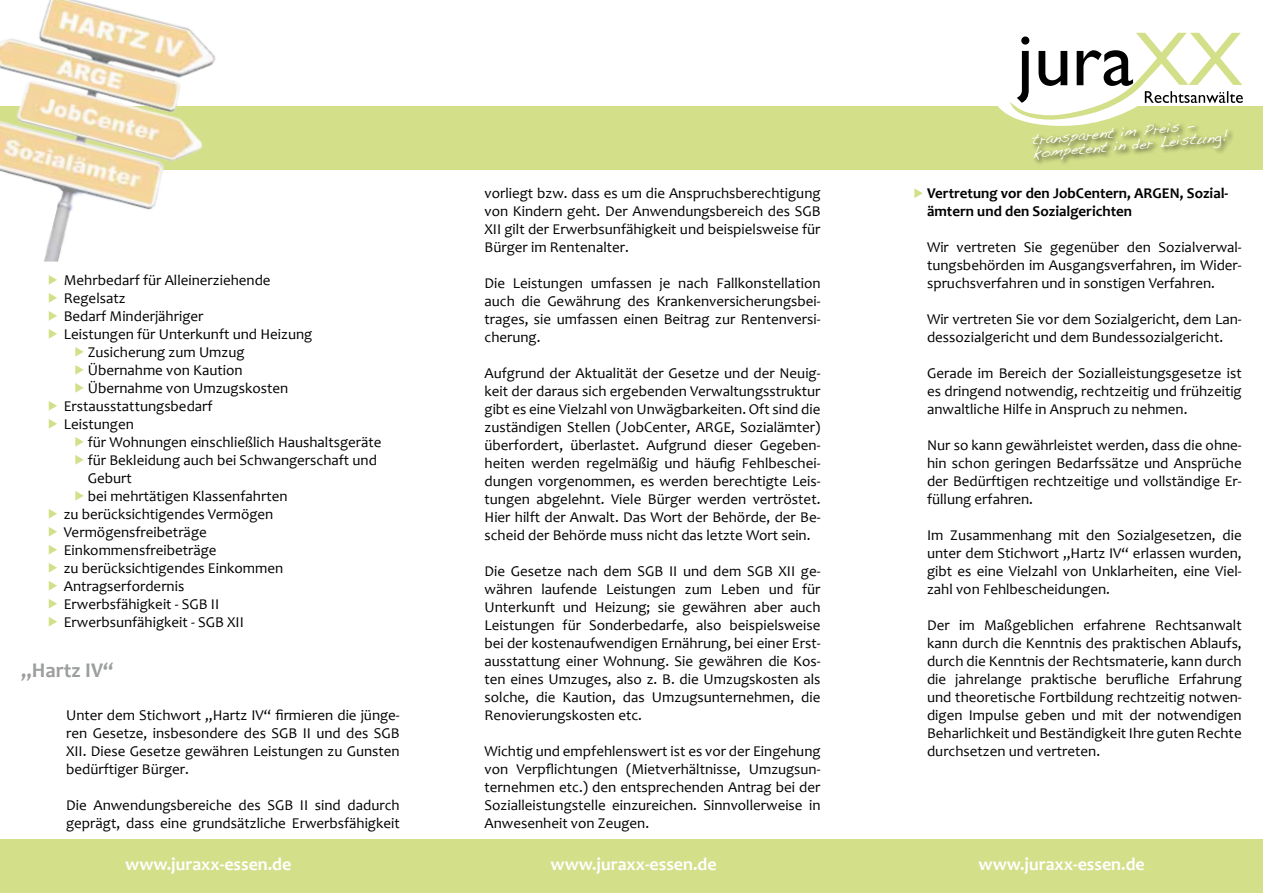
<style>
.page{position:relative;width:1263px;height:893px;background:#fff}
.page>*{position:absolute;margin:0;border:0;box-sizing:border-box;transform-origin:0 0}
.t1{font:700 21px "Candara";color:#9c9e9f}
.t2{font:700 18px "Candara";color:#fff}
.t3{font:15px/18px "Candara";color:#000;text-align:justify}
.t4{font:700 15px/18px "Candara";color:#000}
.t5{font:15px/13.5px "Handwriting Dakota";color:#fff}
</style>
<div class="page">
<div style="left:0;top:840px;width:1263px;height:53px;background:#d3df89"></div>
<svg style="left:914px;top:188px;width:9px;height:10px"></svg>
<div style="left:0;top:106px;width:1263px;height:64px;background:#d3df89"></div>
<svg style="left:998px;top:32px;width:245px;height:91px"></svg>
<img style="left:0;top:0;width:216px;height:262px">
<svg style="left:49px;top:275px;width:8px;height:10px"></svg>
<svg style="left:49px;top:293px;width:8px;height:10px"></svg>
<svg style="left:49px;top:311px;width:8px;height:10px"></svg>
<svg style="left:49px;top:329px;width:8px;height:10px"></svg>
<svg style="left:75px;top:347px;width:9px;height:10px"></svg>
<svg style="left:75px;top:365px;width:9px;height:10px"></svg>
<svg style="left:75px;top:383px;width:9px;height:10px"></svg>
<svg style="left:49px;top:401px;width:8px;height:10px"></svg>
<svg style="left:49px;top:419px;width:8px;height:10px"></svg>
<svg style="left:75px;top:437px;width:9px;height:10px"></svg>
<svg style="left:75px;top:455px;width:9px;height:10px"></svg>
<svg style="left:75px;top:491px;width:9px;height:10px"></svg>
<svg style="left:49px;top:509px;width:8px;height:10px"></svg>
<svg style="left:49px;top:527px;width:8px;height:10px"></svg>
<svg style="left:49px;top:545px;width:8px;height:10px"></svg>
<svg style="left:49px;top:563px;width:8px;height:10px"></svg>
<svg style="left:49px;top:581px;width:8px;height:9px"></svg>
<svg style="left:49px;top:599px;width:8px;height:9px"></svg>
<svg style="left:49px;top:617px;width:8px;height:9px"></svg>
<div style="left:1031px;top:121px;width:204px;height:45px;background:#000;opacity:.73"></div>
<p class="t3" style="left:64px;top:271px;width:208px">Mehrbedarf für Alleinerziehende</p>
<p class="t3" style="left:64px;top:289px;width:63px">Regelsatz</p>
<p class="t3" style="left:64px;top:307px;width:141px">Bedarf Minderjähriger</p>
<p class="t3" style="left:64px;top:325px;width:250px">Leistungen für Unterkunft und Heizung</p>
<p class="t3" style="left:88px;top:343px;width:158px">Zusicherung zum Umzug</p>
<p class="t3" style="left:88px;top:361px;width:156px">Übernahme von Kaution</p>
<p class="t3" style="left:88px;top:379px;width:202px">Übernahme von Umzugskosten</p>
<p class="t3" style="left:64px;top:397px;width:150px">Erstausstattungsbedarf</p>
<p class="t3" style="left:64px;top:415px;width:72px">Leistungen</p>
<p class="t3" style="left:88px;top:433px;width:295px">für Wohnungen einschließlich Haushaltsgeräte</p>
<p class="t3" style="left:88px;top:451px;width:291px">für Bekleidung auch bei Schwangerschaft und</p>
<p class="t3" style="left:88px;top:469px;width:46px">Geburt</p>
<p class="t3" style="left:88px;top:487px;width:201px">bei mehrtätigen Klassenfahrten</p>
<p class="t3" style="left:64px;top:505px;width:211px">zu berücksichtigendes Vermögen</p>
<p class="t3" style="left:64px;top:523px;width:145px">Vermögensfreibeträge</p>
<p class="t3" style="left:64px;top:541px;width:154px">Einkommensfreibeträge</p>
<p class="t3" style="left:64px;top:559px;width:221px">zu berücksichtigendes Einkommen</p>
<p class="t3" style="left:64px;top:577px;width:122px">Antragserfordernis</p>
<p class="t3" style="left:64px;top:595px;width:157px">Erwerbsfähigkeit - SGB II</p>
<p class="t3" style="left:64px;top:613px;width:181px">Erwerbsunfähigkeit - SGB XII</p>
<h1 class="t1" style="left:21px;top:657px;width:94px">„Hartz IV“</h1>
<p class="t3" style="left:66px;top:706px;width:335px">Unter dem Stichwort „Hartz IV“ firmieren die jünge&shy;ren Gesetze, insbesondere des SGB II und des SGB XII. Diese Gesetze gewähren Leistungen zu Gunsten bedürftiger Bürger.</p>
<p class="t3" style="left:66px;top:796px;width:335px">Die Anwendungsbereiche des SGB II sind dadurch geprägt, dass eine grundsätzliche Erwerbsfähigkeit</p>
<p class="t3" style="left:485px;top:184px;width:337px">vorliegt bzw. dass es um die Anspruchsberechtigung von Kindern geht. Der Anwendungsbereich des SGB XII gilt der Erwerbsunfähigkeit und beispielsweise für Bürger im Rentenalter.</p>
<p class="t3" style="left:485px;top:274px;width:337px">Die Leistungen umfassen je nach Fallkonstellation auch die Gewährung des Krankenversicherungsbei&shy;trages, sie umfassen einen Beitrag zur Rentenversi&shy;cherung.</p>
<p class="t3" style="left:485px;top:364px;width:337px">Aufgrund der Aktualität der Gesetze und der Neuig&shy;keit der daraus sich ergebenden Verwaltungsstruktur gibt es eine Vielzahl von Unwägbarkeiten. Oft sind die zuständigen Stellen (JobCenter, ARGE, Sozialämter) überfordert, überlastet. Aufgrund dieser Gegeben&shy;heiten werden regelmäßig und häufig Fehlbeschei&shy;dungen vorgenommen, es werden berechtigte Leis&shy;tungen abgelehnt. Viele Bürger werden vertröstet.<br>Hier hilft der Anwalt. Das Wort der Behörde, der Be&shy;scheid der Behörde muss nicht das letzte Wort sein.</p>
<p class="t3" style="left:485px;top:562px;width:337px">Die Gesetze nach dem SGB II und dem SGB XII ge&shy;währen laufende Leistungen zum Leben und für Unterkunft und Heizung; sie gewähren aber auch Leistungen für Sonderbedarfe, also beispielsweise bei der kostenaufwendigen Ernährung, bei einer Erst&shy;ausstattung einer Wohnung. Sie gewähren die Kos&shy;ten eines Umzuges, also z. B. die Umzugskosten als solche, die Kaution, das Umzugsunternehmen, die Renovierungskosten etc.</p>
<p class="t3" style="left:485px;top:742px;width:337px">Wichtig und empfehlenswert ist es vor der Eingehung von Verpflichtungen (Mietverhältnisse, Umzugsun&shy;ternehmen etc.) den entsprechenden Antrag bei der Sozialleistungstelle einzureichen. Sinnvollerweise in Anwesenheit von Zeugen.</p>
<p class="t5" style="left:1031px;top:132px;width:197px;rotate:-5deg">transparent im Preis - kompetent in der Leistung!</p>
<p class="t4" style="left:927px;top:184px;width:303px">Vertretung vor den JobCentern, ARGEN, Sozial&shy;ämtern und den Sozialgerichten</p>
<p class="t3" style="left:927px;top:238px;width:316px">Wir vertreten Sie gegenüber den Sozialverwal&shy;tungsbehörden im Ausgangsverfahren, im Wider&shy;spruchsverfahren und in sonstigen Verfahren.</p>
<p class="t3" style="left:927px;top:310px;width:316px">Wir vertreten Sie vor dem Sozialgericht, dem Lan&shy;dessozialgericht und dem Bundessozialgericht.</p>
<p class="t3" style="left:927px;top:364px;width:316px">Gerade im Bereich der Sozialleistungsgesetze ist es dringend notwendig, rechtzeitig und frühzeitig anwaltliche Hilfe in Anspruch zu nehmen.</p>
<p class="t3" style="left:927px;top:436px;width:316px">Nur so kann gewährleistet werden, dass die ohne&shy;hin schon geringen Bedarfssätze und Ansprüche der Bedürftigen rechtzeitige und vollständige Er&shy;füllung erfahren.</p>
<p class="t3" style="left:927px;top:526px;width:316px">Im Zusammenhang mit den Sozialgesetzen, die unter dem Stichwort „Hartz IV“ erlassen wurden, gibt es eine Vielzahl von Unklarheiten, eine Viel&shy;zahl von Fehlbescheidungen.</p>
<p class="t3" style="left:927px;top:616px;width:316px">Der im Maßgeblichen erfahrene Rechtsanwalt kann durch die Kenntnis des praktischen Ablaufs, durch die Kenntnis der Rechtsmaterie, kann durch die jahrelange praktische berufliche Erfahrung und theoretische Fortbildung rechtzeitig notwen&shy;digen Impulse geben und mit der notwendigen Beharlichkeit und Beständigkeit Ihre guten Rechte durchsetzen und vertreten.</p>
<p class="t2" style="left:125px;top:853px;width:168px">www.juraxx-essen.de</p>
<p class="t2" style="left:550px;top:853px;width:168px">www.juraxx-essen.de</p>
<p class="t2" style="left:978px;top:853px;width:168px">www.juraxx-essen.de</p>
</div>
